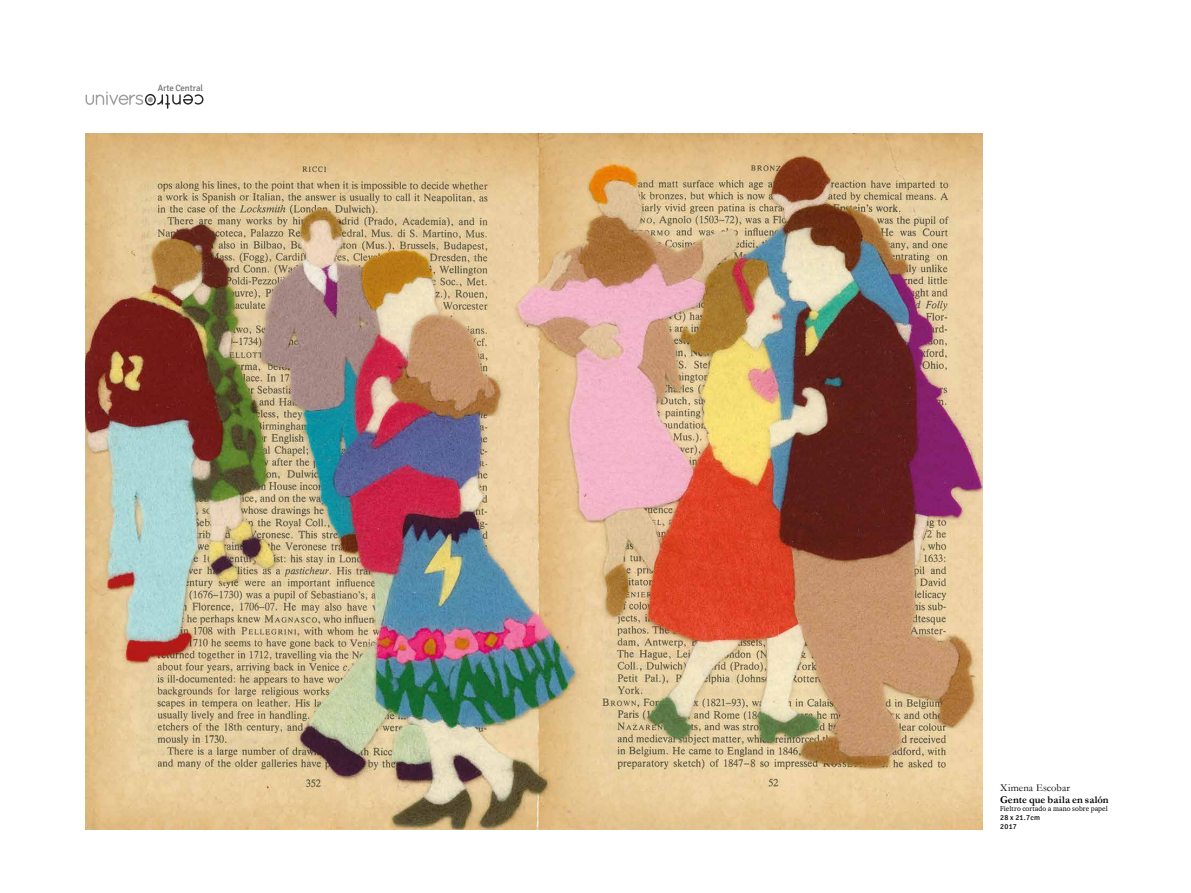
<style>
.page{position:relative;width:1191px;height:893px;background:#fff}
.page>*{position:absolute;margin:0;border:0;box-sizing:border-box;transform-origin:0 0}
.t1{font:700 10.5px "Garamond";letter-spacing:.005em;color:#000}
.t2{font:10.5px "Garamond";letter-spacing:.01em;color:#000}
.t3{font:9px "Signika";letter-spacing:-.015em;color:#706f6f}
.t4{font:7.5px/9px "Signika";letter-spacing:.04em;color:#000}
.t5{font:7.05px "Charter IT Cby BT";letter-spacing:.015em;color:#000}
</style>
<div class="page">
<svg style="left:86px;top:91px;width:117px;height:18px"></svg>
<img style="left:86px;top:134px;width:896px;height:695px">
<p class="t3" style="left:158px;top:82px;width:47px">Arte Central</p>
<h1 class="t2" style="left:1000px;top:781px;width:71px">Ximena Escobar</h1>
<h1 class="t1" style="left:1000px;top:793px;width:110px">Gente que baila en salón</h1>
<p class="t5" style="left:1000px;top:804px;width:109px">Fieltro cortado a mano sobre papel</p>
<p class="t4" style="left:1000px;top:813px;width:42px">28 x 21.7cm<br>2017</p>
</div>
